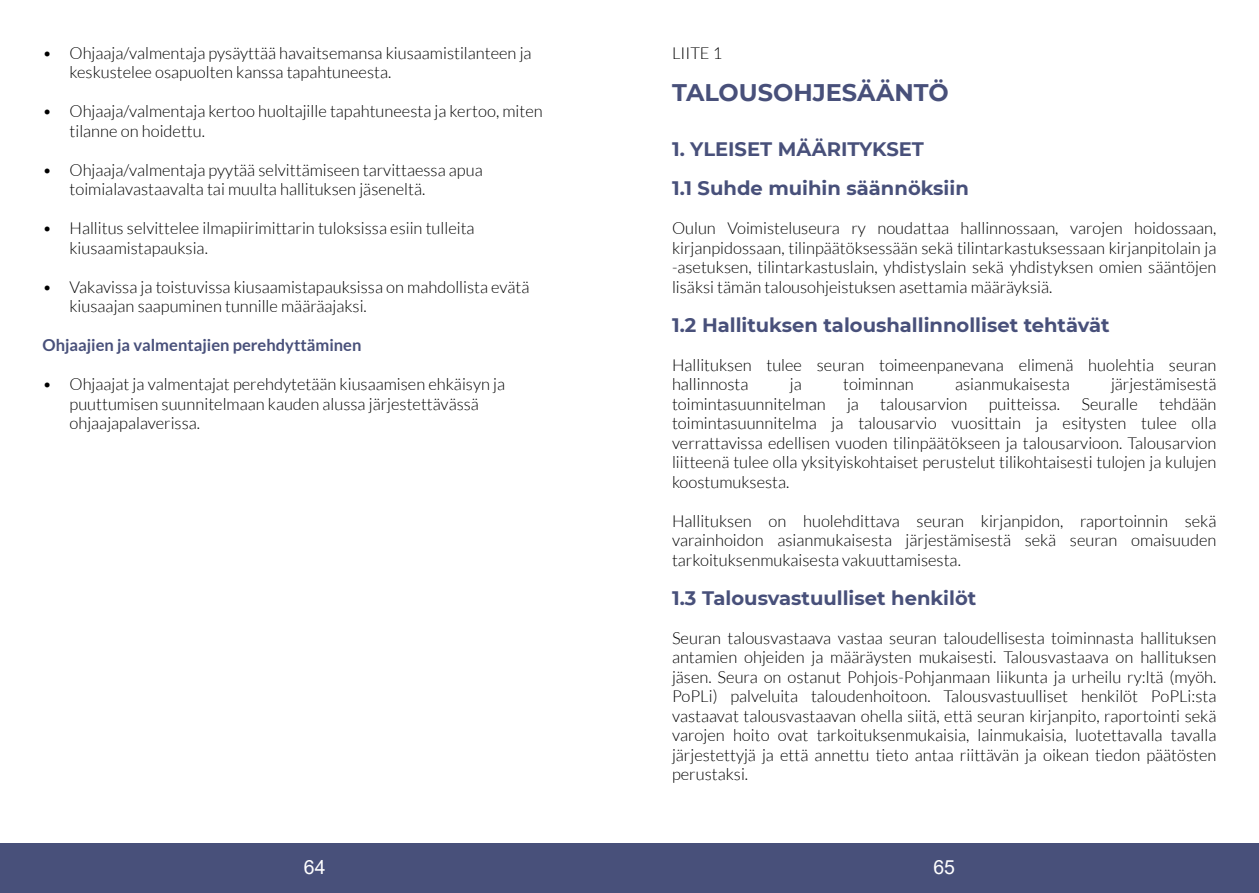
<style>
.page{position:relative;width:1259px;height:893px;background:#fff}
.page>*{position:absolute;margin:0;border:0;box-sizing:border-box;transform-origin:0 0}
.t1{font:700 24px "Montserrat";color:#48507a}
.t2{font:700 19.5px/39px "Montserrat";color:#48507a}
.t3{font:19.5px "Arial";color:#fff}
.t4{font:300 16.5px/19.5px "Lato";color:#000}
.t5{font:700 16.5px "Lato";color:#48507a}
</style>
<div class="page">
<div style="left:0;top:843px;width:1259px;height:50px;background:#48507a"></div>
<p class="t4" style="left:70px;top:44px;width:463px;text-indent:-27px">• Ohjaaja/valmentaja pysäyttää havaitsemansa kiusaamistilanteen ja keskustelee osapuolten kanssa tapahtuneesta.</p>
<p class="t4" style="left:70px;top:102px;width:475px;text-indent:-27px">• Ohjaaja/valmentaja kertoo huoltajille tapahtuneesta ja kertoo, miten tilanne on hoidettu.</p>
<p class="t4" style="left:70px;top:161px;width:415px;text-indent:-27px">• Ohjaaja/valmentaja pyytää selvittämiseen tarvittaessa apua toimialavastaavalta tai muulta hallituksen jäseneltä.</p>
<p class="t4" style="left:70px;top:219px;width:407px;text-indent:-27px">• Hallitus selvittelee ilmapiirimittarin tuloksissa esiin tulleita kiusaamistapauksia.</p>
<p class="t4" style="left:70px;top:278px;width:461px;text-indent:-27px">• Vakavissa ja toistuvissa kiusaamistapauksissa on mahdollista evätä kiusaajan saapuminen tunnille määräajaksi.</p>
<p class="t5" style="left:43px;top:338px;width:320px">Ohjaajien ja valmentajien perehdyttäminen</p>
<p class="t4" style="left:70px;top:375px;width:437px;text-indent:-27px">• Ohjaajat ja valmentajat perehdytetään kiusaamisen ehkäisyn ja puuttumisen suunnitelmaan kauden alussa järjestettävässä ohjaajapalaverissa.</p>
<p class="t4" style="left:672px;top:44px;width:52px">LIITE 1</p>
<h1 class="t1" style="left:672px;top:77px;width:278px">TALOUSOHJESÄÄNTÖ</h1>
<p class="t2" style="left:672px;top:130px;width:298px">1. YLEISET MÄÄRITYKSET<br>1.1 Suhde muihin säännöksiin</p>
<p class="t4" style="left:672px;top:219px;width:546px;text-align:justify">Oulun Voimisteluseura ry noudattaa hallinnossaan, varojen hoidossaan, kirjanpidossaan, tilinpäätöksessään sekä tilintarkastuksessaan kirjanpitolain ja -asetuksen, tilintarkastuslain, yhdistyslain sekä yhdistyksen omien sääntöjen lisäksi tämän talousohjeistuksen asettamia määräyksiä.</p>
<p class="t2" style="left:672px;top:305px;width:439px">1.2 Hallituksen taloushallinnolliset tehtävät</p>
<p class="t4" style="left:672px;top:356px;width:546px">Hallituksen tulee seuran toimeenpanevana elimenä huolehtia seuran hallinnosta</p>
<p class="t4" style="left:790px;top:375px;width:13px">ja</p>
<p class="t4" style="left:843px;top:375px;width:72px">toiminnan</p>
<p class="t4" style="left:955px;top:375px;width:116px">asianmukaisesta</p>
<p class="t4" style="left:1111px;top:375px;width:107px">järjestämisestä</p>
<p class="t4" style="left:672px;top:395px;width:155px">toimintasuunnitelman</p>
<p class="t4" style="left:847px;top:395px;width:13px">ja</p>
<p class="t4" style="left:880px;top:395px;width:89px">talousarvion</p>
<p class="t4" style="left:989px;top:395px;width:73px">puitteissa.</p>
<p class="t4" style="left:1081px;top:395px;width:58px">Seuralle</p>
<p class="t4" style="left:672px;top:395px;width:546px;text-align:justify;text-indent:487px">tehdään toimintasuunnitelma ja talousarvio vuosittain ja esitysten tulee olla verrattavissa edellisen vuoden tilinpäätökseen ja talousarvioon. Talousarvion liitteenä tulee olla yksityiskohtaiset perustelut tilikohtaisesti tulojen ja kulujen koostumuksesta.</p>
<p class="t4" style="left:672px;top:512px;width:546px;text-align:justify">Hallituksen on huolehdittava seuran kirjanpidon, raportoinnin sekä varainhoidon asianmukaisesta järjestämisestä sekä seuran omaisuuden tarkoituksenmukaisesta vakuuttamisesta.</p>
<p class="t2" style="left:672px;top:578px;width:306px">1.3 Talousvastuulliset henkilöt</p>
<p class="t4" style="left:672px;top:629px;width:546px;text-align:justify">Seuran talousvastaava vastaa seuran taloudellisesta toiminnasta hallituksen antamien ohjeiden ja määräysten mukaisesti. Talousvastaava on hallituksen jäsen. Seura on ostanut Pohjois-Pohjanmaan liikunta ja urheilu ry:ltä (myöh.<br>PoPLi) palveluita taloudenhoitoon. Talousvastuulliset henkilöt PoPLi:sta vastaavat talousvastaavan ohella siitä, että seuran kirjanpito, raportointi sekä varojen hoito ovat tarkoituksenmukaisia, lainmukaisia, luotettavalla tavalla järjestettyjä ja että annettu tieto antaa riittävän ja oikean tiedon päätösten perustaksi.</p>
<p class="t3" style="left:304px;top:860px;width:23px">64</p>
<p class="t3" style="left:933px;top:860px;width:23px">65</p>
</div>
